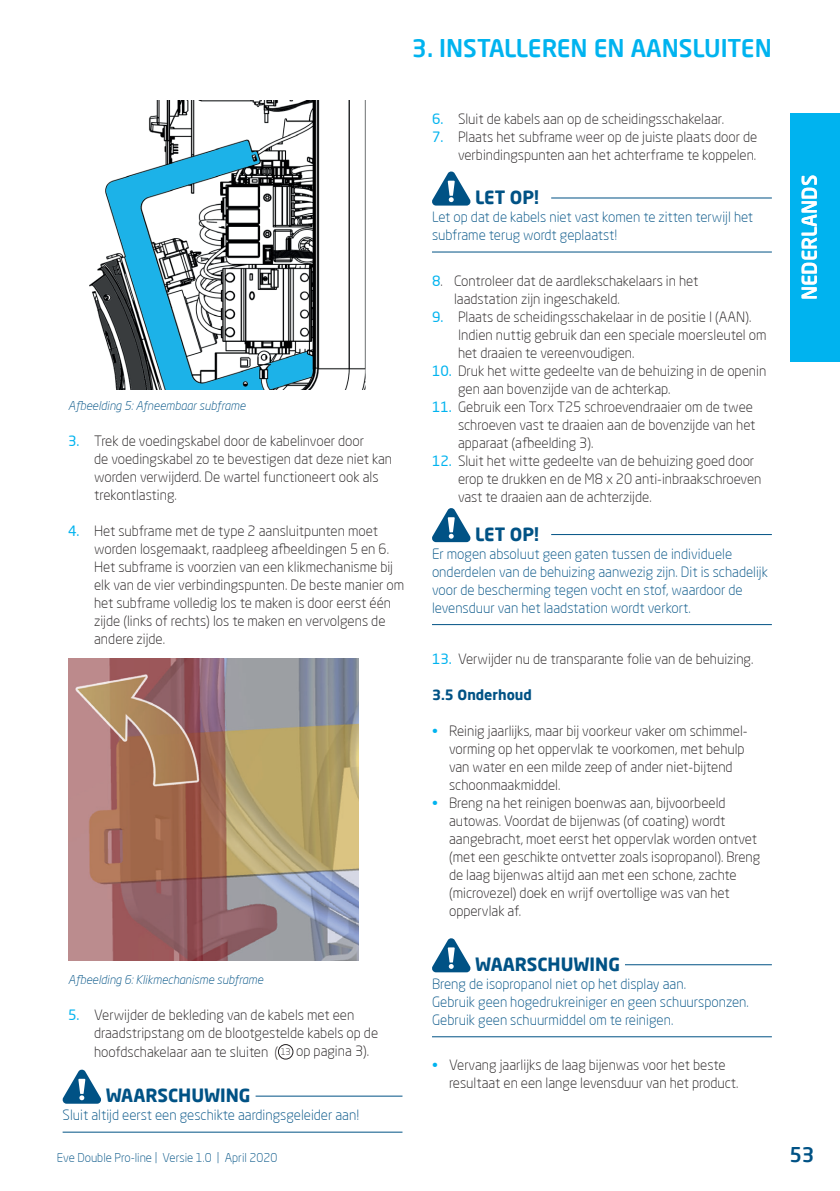
<style>
.page{position:relative;width:840px;height:1191px;background:#fff}
.page>*{position:absolute;margin:0;border:0;box-sizing:border-box;transform-origin:0 0}
.t1{font:500 24px "Neo Sans Pro";color:#00b3ef}
.t2{font:500 20px "Neo Sans Pro";color:#fff}
.t3{font:500 20px "Neo Sans Pro";color:#005285}
.t4{font:700 18px "Neo Sans Pro";color:#005285}
.t5{font:300 14px/18px "Neo Sans Pro";color:#231f20}
.t6{font:300 14px/18px "Neo Sans Pro";color:#005285}
.t7{font:700 14px "Neo Sans Pro";color:#005285}
.t8{font:italic 300 12px "Neo Sans Pro";color:#005285}
.t9{font:300 12px "Neo Sans Pro";color:#005285}
.s1{font-weight:400;color:#00b3ef}
.s2{font-size:9px}
.s3{color:#00b3ef}
</style>
<div class="page">
<div style="left:789px;top:113px;width:50px;height:248px;background:#00b3ef"></div>
<img style="left:89px;top:101px;width:277px;height:288px">
<img style="left:68px;top:658px;width:291px;height:302px">
<div style="left:278px;top:1044px;width:15px;height:15px;border:1px solid #231f20;border-radius:50%"></div>
<hr style="left:551px;top:534px;width:220px;height:1px;background:#005285">
<hr style="left:432px;top:624px;width:339px;height:1px;background:#005285">
<svg style="left:432px;top:508px;width:39px;height:34px"></svg>
<hr style="left:624px;top:964px;width:147px;height:1px;background:#005285">
<hr style="left:432px;top:1036px;width:339px;height:1px;background:#005285">
<svg style="left:432px;top:938px;width:39px;height:34px"></svg>
<hr style="left:551px;top:197px;width:220px;height:1px;background:#005285">
<hr style="left:432px;top:251px;width:339px;height:1px;background:#005285">
<svg style="left:432px;top:171px;width:39px;height:35px"></svg>
<hr style="left:255px;top:1095px;width:147px;height:1px;background:#005285">
<hr style="left:63px;top:1131px;width:339px;height:1px;background:#005285">
<svg style="left:62px;top:1069px;width:39px;height:34px"></svg>
<h1 class="t1" style="left:411px;top:33px;width:361px">3. INSTALLEREN EN AANSLUITEN</h1>
<p class="t8" style="left:68px;top:398px;width:179px">Afbeelding 5: Afneembaar subframe</p>
<p class="t5" style="left:94px;top:432px;width:299px;text-indent:-26px"><span class="s1">3.</span> Trek de voedingskabel door de kabelinvoer door<br>de voedingskabel zo te bevestigen dat deze niet kan worden verwijderd. De wartel functioneert ook als trekontlasting.</p>
<p class="t5" style="left:94px;top:522px;width:311px;text-indent:-26px"><span class="s1">4.</span> Het subframe met de type 2 aansluitpunten moet worden losgemaakt, raadpleeg afbeeldingen 5 en 6.<br>Het subframe is voorzien van een klikmechanisme bij elk van de vier verbindingspunten. De beste manier om het subframe volledig los te maken is door eerst één zijde (links of rechts) los te maken en vervolgens de andere zijde.</p>
<p class="t8" style="left:68px;top:972px;width:196px">Afbeelding 6: Klikmechanisme subframe</p>
<p class="t5" style="left:94px;top:1006px;width:285px;text-indent:-26px"><span class="s1">5.</span> Verwijder de bekleding van de kabels met een draadstripstang om de blootgestelde kabels op de hoofdschakelaar aan te sluiten ( <span class="s2">13</span> op pagina 3).</p>
<p class="t4" style="left:106px;top:1084px;width:146px">WAARSCHUWING</p>
<p class="t6" style="left:63px;top:1106px;width:298px">Sluit altijd eerst een geschikte aardingsgeleider aan!</p>
<p class="t5" style="left:432px;top:110px;width:293px"><span class="s1">6.</span> Sluit de kabels aan op de scheidingsschakelaar.</p>
<p class="t5" style="left:432px;top:128px;width:327px;text-align:right"><span class="s1">7.</span> Plaats het subframe weer op de juiste plaats door de verbindingspunten aan het achterframe te koppelen.</p>
<p class="t4" style="left:475px;top:186px;width:65px">LET OP!</p>
<p class="t6" style="left:432px;top:208px;width:322px">Let op dat de kabels niet vast komen te zitten terwijl het subframe terug wordt geplaatst!</p>
<p class="t5" style="left:454px;top:272px;width:246px;text-indent:-22px"><span class="s1">8</span>. Controleer dat de aardlekschakelaars in het laadstation zijn ingeschakeld.</p>
<p class="t5" style="left:458px;top:308px;width:310px;text-indent:-26px"><span class="s1">9.</span> Plaats de scheidingsschakelaar in de positie I (AAN).<br>Indien nuttig gebruik dan een speciale moersleutel om het draaien te vereenvoudigen.</p>
<p class="t5" style="left:458px;top:362px;width:309px;text-indent:-26px"><span class="s1">10.</span> Druk het witte gedeelte van de behuizing in de openin gen aan bovenzijde van de achterkap.</p>
<p class="t5" style="left:458px;top:398px;width:299px;text-indent:-26px"><span class="s1">11.</span> Gebruik een Torx T25 schroevendraaier om de twee schroeven vast te draaien aan de bovenzijde van het apparaat (afbeelding 3).</p>
<p class="t5" style="left:458px;top:452px;width:305px;text-indent:-26px"><span class="s1">12.</span> Sluit het witte gedeelte van de behuizing goed door erop te drukken en de M8 x 20 anti-inbraakschroeven vast te draaien aan de achterzijde.</p>
<p class="t4" style="left:475px;top:522px;width:65px">LET OP!</p>
<p class="t6" style="left:432px;top:544px;width:337px">Er mogen absoluut geen gaten tussen de individuele onderdelen van de behuizing aanwezig zijn. Dit is schadelijk voor de bescherming tegen vocht en stof, waardoor de levensduur van het laadstation wordt verkort.</p>
<p class="t5" style="left:432px;top:650px;width:323px"><span class="s1">13.</span> Verwijder nu de transparante folie van de behuizing.</p>
<p class="t7" style="left:432px;top:686px;width:101px">3.5 Onderhoud</p>
<p class="t5" style="left:449px;top:722px;width:300px;text-indent:-17px"><span class="s3">•</span> Reinig jaarlijks, maar bij voorkeur vaker om schimmel&shy;vorming op het oppervlak te voorkomen, met behulp van water en een milde zeep of ander niet-bijtend schoonmaakmiddel.</p>
<p class="t5" style="left:449px;top:794px;width:313px;text-indent:-17px"><span class="s3">•</span> Breng na het reinigen boenwas aan, bijvoorbeeld autowas. Voordat de bijenwas (of coating) wordt aangebracht, moet eerst het oppervlak worden ontvet (met een geschikte ontvetter zoals isopropanol). Breng de laag bijenwas altijd aan met een schone, zachte (microvezel) doek en wrijf overtollige was van het oppervlak af.</p>
<p class="t4" style="left:475px;top:952px;width:146px">WAARSCHUWING</p>
<p class="t6" style="left:432px;top:974px;width:318px">Breng de isopropanol niet op het display aan.<br>Gebruik geen hogedrukreiniger en geen schuursponzen.<br>Gebruik geen schuurmiddel om te reinigen.</p>
<p class="t5" style="left:449px;top:1055px;width:291px;text-indent:-17px"><span class="s3">•</span> Vervang jaarlijks de laag bijenwas voor het beste resultaat en een lange levensduur van het product.</p>
<h2 class="t2" style="left:796px;top:300px;width:127px;rotate:-90deg">NEDERLANDS</h2>
<p class="t9" style="left:57px;top:1149px;width:222px">Eve Double Pro-line | Versie 1.0 | April 2020</p>
<h2 class="t3" style="left:788px;top:1141px;width:27px">53</h2>
</div>
